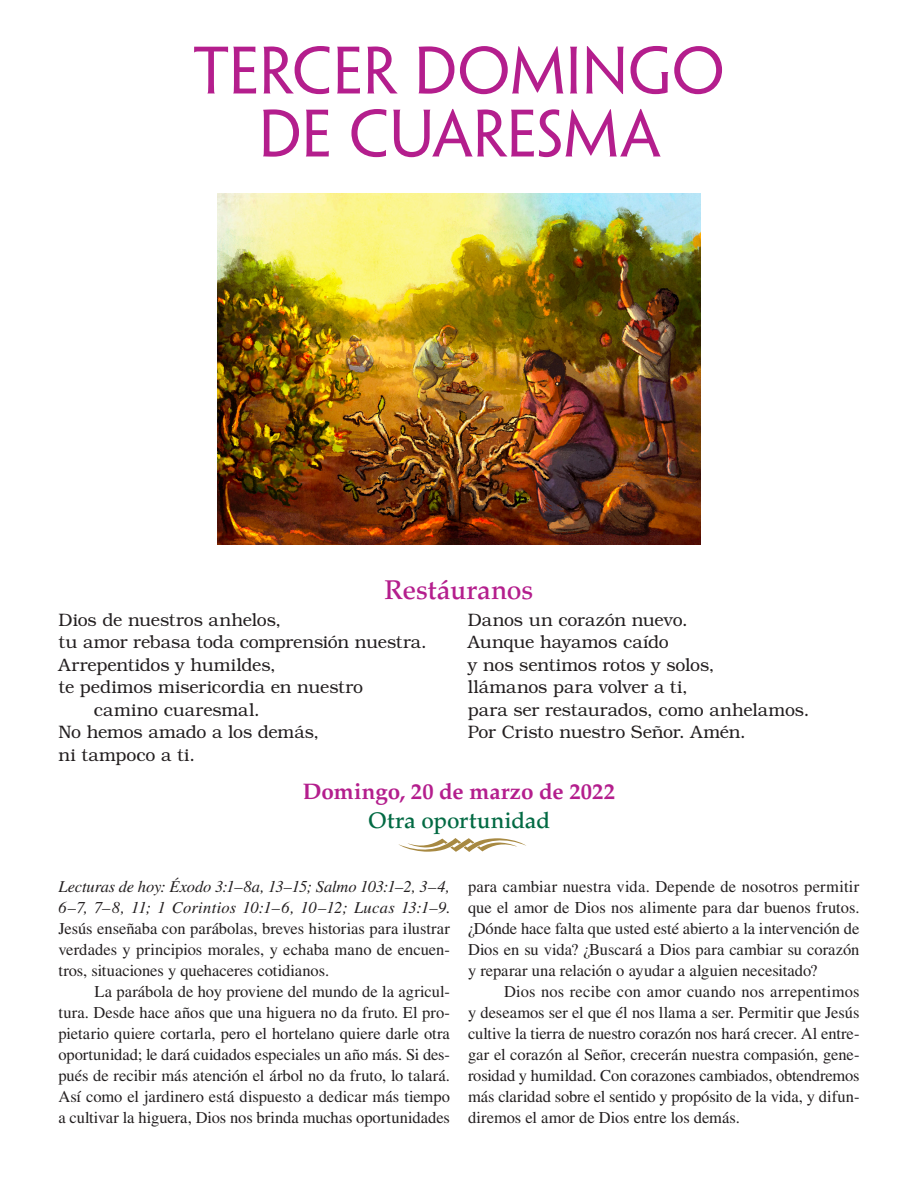
<style>
.page{position:relative;width:918px;height:1188px;background:#fff}
.page>*{position:absolute;margin:0;border:0;box-sizing:border-box;transform-origin:0 0}
.week__LENT{font:60px/63px "Penumbra Flare Std";color:#b41e8d;text-align:center}
.prayer_h1__LENT{font:500 27px "Palatino LT Std";letter-spacing:-.005em;color:#b41e8d}
.h1__front_LENT{font:700 22.5px "Palatino LT Std";letter-spacing:.005em;color:#b41e8d}
.h2__front_ADVNT__CH{font:500 22.5px "Palatino LT Std";letter-spacing:.005em;color:#026a43}
.prayer__front{font:300 18px/22.5px "Bookman Std";letter-spacing:-.005em;color:#231f20}
.para__indentfront-S{font:16.5px/21px "Times LT Std";letter-spacing:-.005em;color:#231f20;text-align:justify}
.para__front-SPA{font:16.5px/21px "Times LT Std";color:#231f20;text-align:justify}
.s1{font-style:italic}
</style>
<div class="page">
<svg style="left:398px;top:838px;width:128px;height:14px"></svg>
<img style="left:217px;top:194px;width:484px;height:351px">
<p class="week__LENT" style="left:194px;top:40px;width:532px">TERCER DOMINGO<br>DE CUARESMA</p>
<p class="prayer_h1__LENT" style="left:385px;top:574px;width:150px">Restáuranos</p>
<p class="prayer__front" style="left:58px;top:608px;width:224px">Dios de nuestros anhelos,</p>
<p class="prayer__front" style="left:58px;top:631px;width:370px">tu amor rebasa toda comprensión nuestra.</p>
<p class="prayer__front" style="left:58px;top:653px;width:219px">Arrepentidos y humildes,</p>
<p class="prayer__front" style="left:94px;top:676px;width:271px;text-indent:-35px">te pedimos misericordia en nuestro camino cuaresmal.</p>
<p class="prayer__front" style="left:58px;top:721px;width:262px">No hemos amado a los demás,</p>
<p class="prayer__front" style="left:58px;top:743px;width:138px">ni tampoco a ti.</p>
<p class="prayer__front" style="left:468px;top:608px;width:222px">Danos un corazón nuevo.</p>
<p class="prayer__front" style="left:468px;top:631px;width:202px">Aunque hayamos caído</p>
<p class="prayer__front" style="left:468px;top:653px;width:248px">y nos sentimos rotos y solos,</p>
<p class="prayer__front" style="left:468px;top:676px;width:222px">llámanos para volver a ti,</p>
<p class="prayer__front" style="left:468px;top:698px;width:343px">para ser restaurados, como anhelamos.</p>
<p class="prayer__front" style="left:468px;top:721px;width:280px">Por Cristo nuestro Señor. Amén.</p>
<p class="h1__front_LENT" style="left:303px;top:779px;width:314px">Domingo, 20 de marzo de 2022</p>
<p class="h2__front_ADVNT__CH" style="left:368px;top:807px;width:183px">Otra oportunidad</p>
<p class="para__front-SPA" style="left:58px;top:876px;width:393px"><span class="s1">Lecturas de hoy: Éxodo 3:1–8a, 13–15; Salmo 103:1–2, 3–4, 6–7, 7–8, 11; 1 Corintios 10:1–6, 10–12; Lucas 13:1–9</span>.<br>Jesús enseñaba con parábolas, breves historias para ilustrar verdades y principios morales, y echaba mano de encuen&shy;tros, situaciones y quehaceres cotidianos.</p>
<p class="para__indentfront-S" style="left:58px;top:981px;width:393px;text-indent:36px">La parábola de hoy proviene del mundo de la agricul&shy;tura. Desde hace años que una higuera no da fruto. El pro&shy;pietario quiere cortarla, pero el hortelano quiere darle otra oportunidad; le dará cuidados especiales un año más. Si des&shy;pués de recibir más atención el árbol no da fruto, lo talará.<br>Así como el jardinero está dispuesto a dedicar más tiempo a cultivar la higuera, Dios nos brinda muchas oportunidades</p>
<p class="para__indentfront-S" style="left:468px;top:876px;width:393px">para cambiar nuestra vida. Depende de nosotros permitir que el amor de Dios nos alimente para dar buenos frutos. ¿Dónde hace falta que usted esté abierto a la intervención de Dios en su vida? ¿Buscará a Dios para cambiar su corazón y reparar una relación o ayudar a alguien necesitado?</p>
<p class="para__indentfront-S" style="left:468px;top:981px;width:393px;text-indent:36px">Dios nos recibe con amor cuando nos arrepentimos y deseamos ser el que él nos llama a ser. Permitir que Jesús cultive la tierra de nuestro corazón nos hará crecer. Al entre&shy;gar el corazón al Señor, crecerán nuestra compasión, gene&shy;rosidad y humildad. Con corazones cambiados, obtendremos más claridad sobre el sentido y propósito de la vida, y difun&shy;diremos el amor de Dios entre los demás.</p>
</div>
